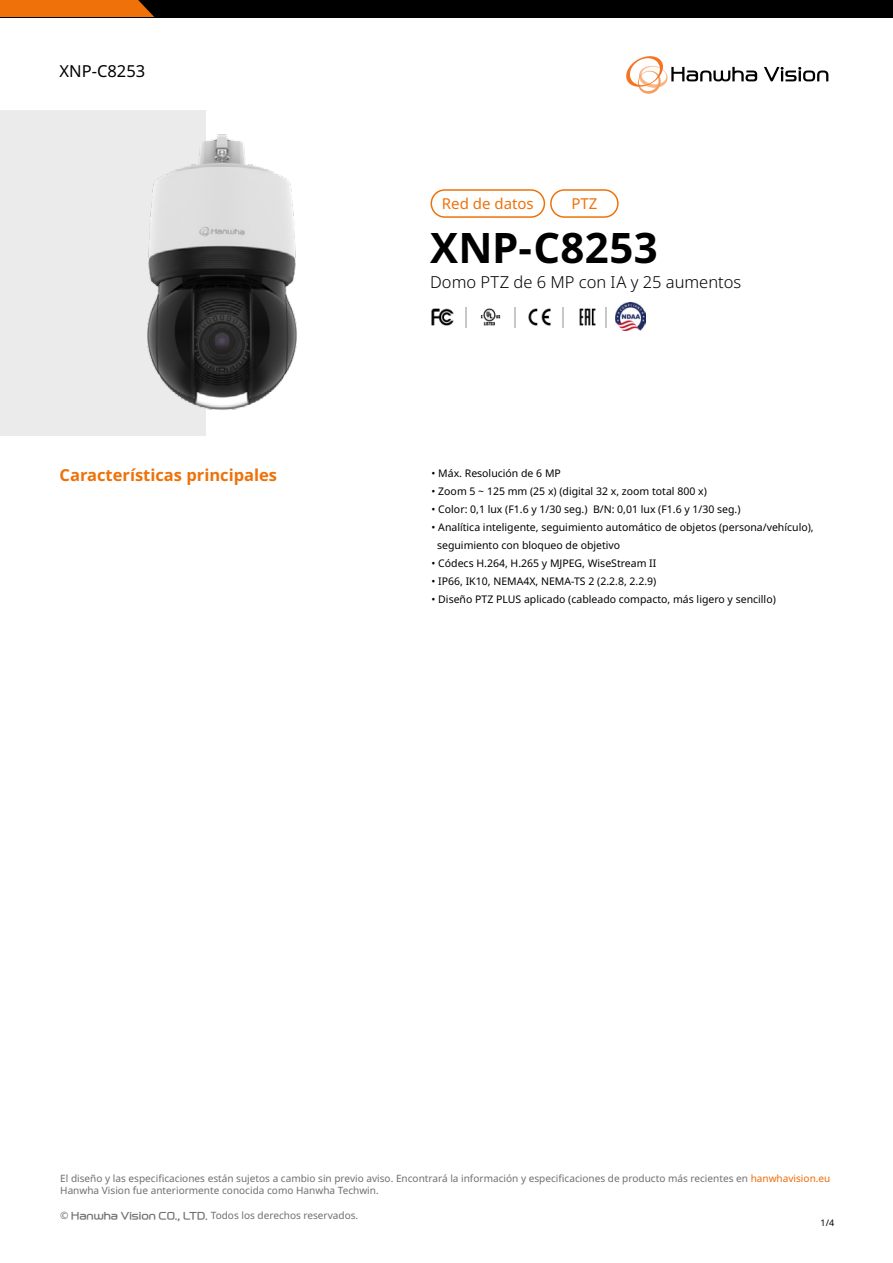
<style>
.page{position:relative;width:893px;height:1263px;background:#fff}
.page>*{position:absolute;margin:0;border:0;box-sizing:border-box;transform-origin:0 0}
.t1{font:700 42px "Noto Sans";letter-spacing:.005em;color:#000}
.t2{font:300 16.5px "Noto Sans";color:#000}
.t3{font:700 16.5px "Noto Sans";color:#ee7209}
.t4{font:16.5px "Noto Sans";color:#000}
.t5{font:15px "Noto Sans";color:#ee7209}
.t6{font:10.5px/18px "Noto Sans";color:#000}
.t7{font:10.05px/12px "Noto Sans";color:#706f6f}
.t8{font:9px "Noto Sans";color:#000}
.s1{color:#ed6b06}
.s2{font-family:"Hanwha R"}
</style>
<div class="page">
<div style="left:0;top:0;width:893px;height:17px;background:#000"></div>
<div style="left:0;top:0;width:154px;height:17px;background:#ee7209"></div>
<svg style="left:626px;top:56px;width:131px;height:37px"></svg>
<svg style="left:764px;top:67px;width:64px;height:14px"></svg>
<div style="left:431px;top:189px;width:114px;height:29px;border:2px solid #ee7209;border-radius:14px"></div>
<div style="left:550px;top:189px;width:69px;height:29px;border:2px solid #ee7209;border-radius:14px"></div>
<img style="left:431px;top:309px;width:23px;height:16px">
<img style="left:480px;top:309px;width:21px;height:16px">
<img style="left:528px;top:309px;width:23px;height:16px">
<img style="left:579px;top:309px;width:17px;height:16px">
<svg style="left:466px;top:307px;width:1px;height:21px"></svg>
<svg style="left:514px;top:307px;width:1px;height:21px"></svg>
<svg style="left:563px;top:307px;width:1px;height:21px"></svg>
<svg style="left:605px;top:307px;width:1px;height:21px"></svg>
<img style="left:615px;top:303px;width:31px;height:27px">
<div style="left:0;top:110px;width:205px;height:325px;background:#ebebeb"></div>
<img style="left:147px;top:110px;width:150px;height:325px">
<h2 class="t4" style="left:60px;top:62px;width:87px">XNP-C8253</h2>
<h3 class="t5" style="left:442px;top:195px;width:93px">Red de datos</h3>
<h3 class="t5" style="left:571px;top:195px;width:27px">PTZ</h3>
<h1 class="t1" style="left:430px;top:224px;width:229px">XNP-C8253</h1>
<h2 class="t2" style="left:430px;top:273px;width:313px">Domo PTZ de 6 MP con IA y 25 aumentos</h2>
<h2 class="t3" style="left:60px;top:465px;width:219px">Características principales</h2>
<p class="t6" style="left:432px;top:465px;width:131px">• Máx. Resolución de 6 MP</p>
<p class="t6" style="left:432px;top:483px;width:277px">• Zoom 5 ~ 125 mm (25 x) (digital 32 x, zoom total 800 x)</p>
<p class="t6" style="left:432px;top:501px;width:310px">• Color: 0,1 lux (F1.6 y 1/30 seg.) B/N: 0,01 lux (F1.6 y 1/30 seg.)</p>
<p class="t6" style="left:437px;top:519px;width:378px;text-indent:-5px">• Analítica inteligente, seguimiento automático de objetos (persona/vehículo), seguimiento con bloqueo de objetivo</p>
<p class="t6" style="left:432px;top:555px;width:226px">• Códecs H.264, H.265 y MJPEG, WiseStream II</p>
<p class="t6" style="left:432px;top:573px;width:226px">• IP66, IK10, NEMA4X, NEMA-TS 2 (2.2.8, 2.2.9)</p>
<p class="t6" style="left:432px;top:591px;width:346px">• Diseño PTZ PLUS aplicado (cableado compacto, más ligero y sencillo)</p>
<p class="t7" style="left:60px;top:1173px;width:772px">El diseño y las especificaciones están sujetos a cambio sin previo aviso. Encontrará la información y especificaciones de producto más recientes en <span class="s1">hanwhavision.eu<br></span>Hanwha Vision fue anteriormente conocida como Hanwha Techwin.</p>
<p class="t7" style="left:60px;top:1209px;width:300px">© <span class="s2">Hanwha Vision CO., LTD.</span> Todos los derechos reservados.</p>
<p class="t8" style="left:820px;top:1218px;width:15px">1/4</p>
</div>
